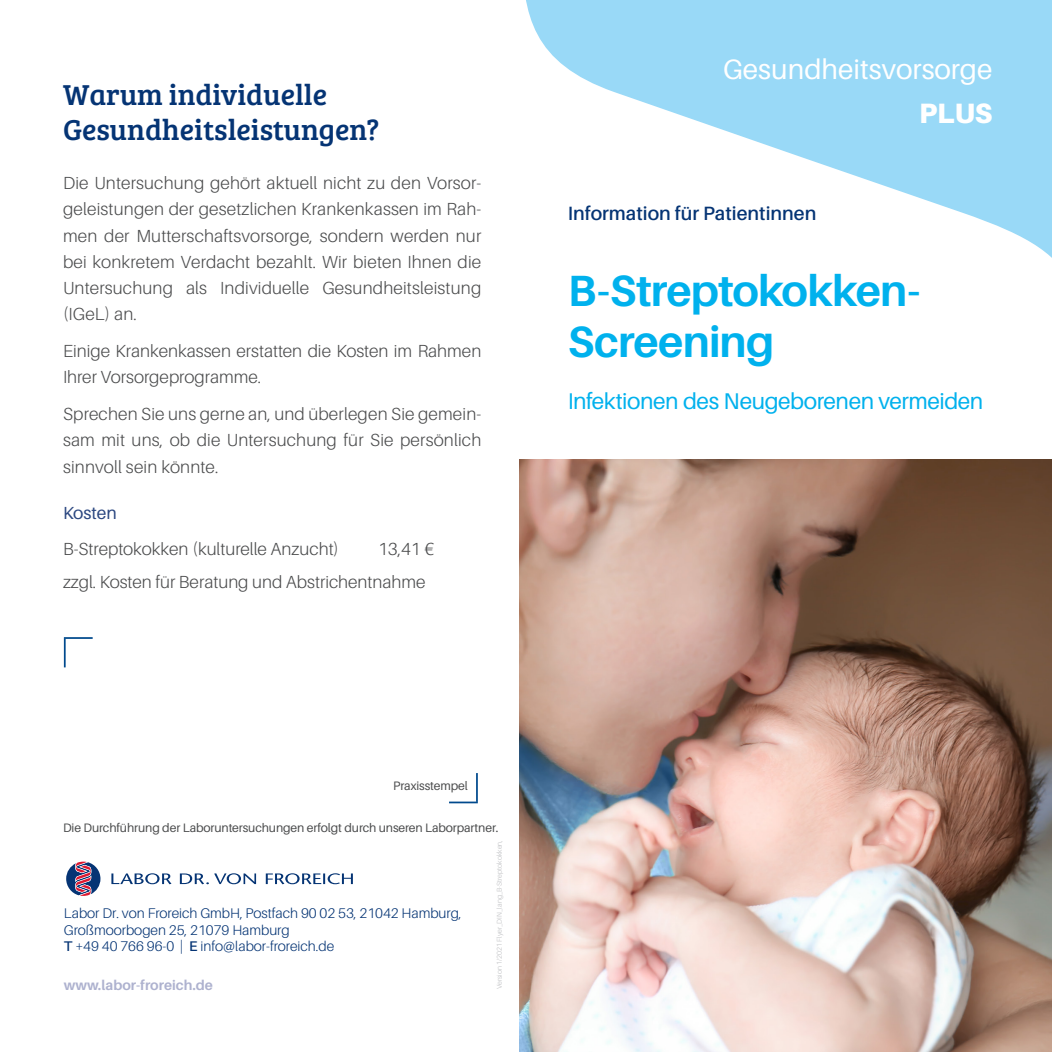
<style>
.page{position:relative;width:1052px;height:1052px;background:#fff}
.page>*{position:absolute;margin:0;border:0;box-sizing:border-box;transform-origin:0 0}
.t1{font:700 43.75px/50.8px "Aileron";letter-spacing:-.02em;color:#00b1ed}
.HL_Innen_18_Pt{font:29.75px/35px "Bree Serif";color:#053474}
.Gesundheitsvorsorge{font:28px "Aileron";color:#fff}
.Gesundheitsvorsorge-2{font:900 28px "Aileron";color:#fff}
.t2{font:22.75px "Aileron";letter-spacing:-.02em;color:#00b1ed}
.t3{font:600 19.25px "Aileron";color:#053474}
.Fließtext{font:300 17.5px/26.2px "Aileron";letter-spacing:.01em;color:#4b4c4d;text-align:justify}
.Kosten{font:300 17.5px "Aileron";color:#4b4c4d}
.Überschrift_Fließtex{font:300 17.5px "Aileron";color:#4b4c4d}
.Überschrift_Fließtex-2{font:17.5px "Aileron";color:#2c4881}
.t4{font:300 14px/16.8px "Aileron";color:#053474}
.t5{font:700 14px "Aileron";color:#aeb2cf}
.Kopfzeile{font:12.25px "Aileron";letter-spacing:-.01em;color:#4b4c4d}
.t6{font:300 7px "Aileron";color:#bcbdc0}
.s1{font-weight:600}
</style>
<div class="page">
<img style="left:520px;top:459px;width:532px;height:593px">
<svg style="left:526px;top:0;width:526px;height:258px;fill:#99d9f7"></svg>
<svg style="left:111px;top:873px;width:242px;height:11px"></svg>
<svg style="left:66px;top:861px;width:34px;height:35px"></svg>
<hr style="left:64px;top:638px;width:2px;height:29px;background:#004a8d">
<hr style="left:64px;top:637px;width:29px;height:2px;background:#004a8d">
<hr style="left:476px;top:773px;width:2px;height:29px;background:#004a8d">
<hr style="left:449px;top:801px;width:29px;height:2px;background:#004a8d">
<p class="HL_Innen_18_Pt" style="left:63px;top:76px;width:318px">Warum individuelle<br>Gesundheitsleistungen?</p>
<p class="Fließtext" style="left:63px;top:170px;width:420px">Die Untersuchung gehört aktuell nicht zu den Vorsor&shy;geleistungen der gesetzlichen Krankenkassen im Rah&shy;men der Mutterschaftsvorsorge, sondern werden nur bei konkretem Verdacht bezahlt. Wir bieten Ihnen die Untersuchung als Individuelle Gesundheitsleistung (IGeL) an.</p>
<p class="Fließtext" style="left:63px;top:338px;width:420px">Einige Krankenkassen erstatten die Kosten im Rahmen<br>Ihrer Vorsorgeprogramme.</p>
<p class="Fließtext" style="left:63px;top:401px;width:420px">Sprechen Sie uns gerne an, und überlegen Sie gemein&shy;sam mit uns, ob die Untersuchung für Sie persönlich sinnvoll sein könnte.</p>
<p class="Überschrift_Fließtex-2" style="left:63px;top:504px;width:55px">Kosten</p>
<p class="Überschrift_Fließtex" style="left:63px;top:540px;width:277px">B-Streptokokken (kulturelle Anzucht)</p>
<p class="Überschrift_Fließtex" style="left:378px;top:540px;width:58px">13,41 €</p>
<p class="Kosten" style="left:63px;top:572px;width:364px">zzgl. Kosten für Beratung und Abstrichentnahme</p>
<p class="Gesundheitsvorsorge" style="left:723px;top:54px;width:271px">Gesundheitsvorsorge</p>
<p class="Gesundheitsvorsorge-2" style="left:919px;top:97px;width:75px">PLUS</p>
<p class="t3" style="left:567px;top:203px;width:250px">Information für Patientinnen</p>
<p class="t1" style="left:567px;top:265px;width:354px">B-Streptokokken-<br>Screening</p>
<p class="t2" style="left:567px;top:388px;width:417px">Infektionen des Neugeborenen vermeiden</p>
<p class="Kopfzeile" style="left:393px;top:779px;width:76px">Praxisstempel</p>
<p class="Kopfzeile" style="left:63px;top:821px;width:437px">Die Durchführung der Laboruntersuchungen erfolgt durch unseren Laborpartner.</p>
<p class="t4" style="left:64px;top:904px;width:399px">Labor Dr. von Froreich GmbH, Postfach 90 02 53, 21042 Hamburg,<br>Großmoorbogen 25, 21079 Hamburg</p>
<p class="t4" style="left:64px;top:938px;width:272px"><span class="s1">T</span> +49 40 766 96-0 | <span class="s1">E</span> info@labor-froreich.de</p>
<p class="t5" style="left:64px;top:977px;width:151px">www.labor-froreich.de</p>
<p class="t6" style="left:495px;top:989px;width:150px;rotate:-90deg">Version 1/2021 Flyer_DIN_lang_B-Streptokokken,</p>
</div>
